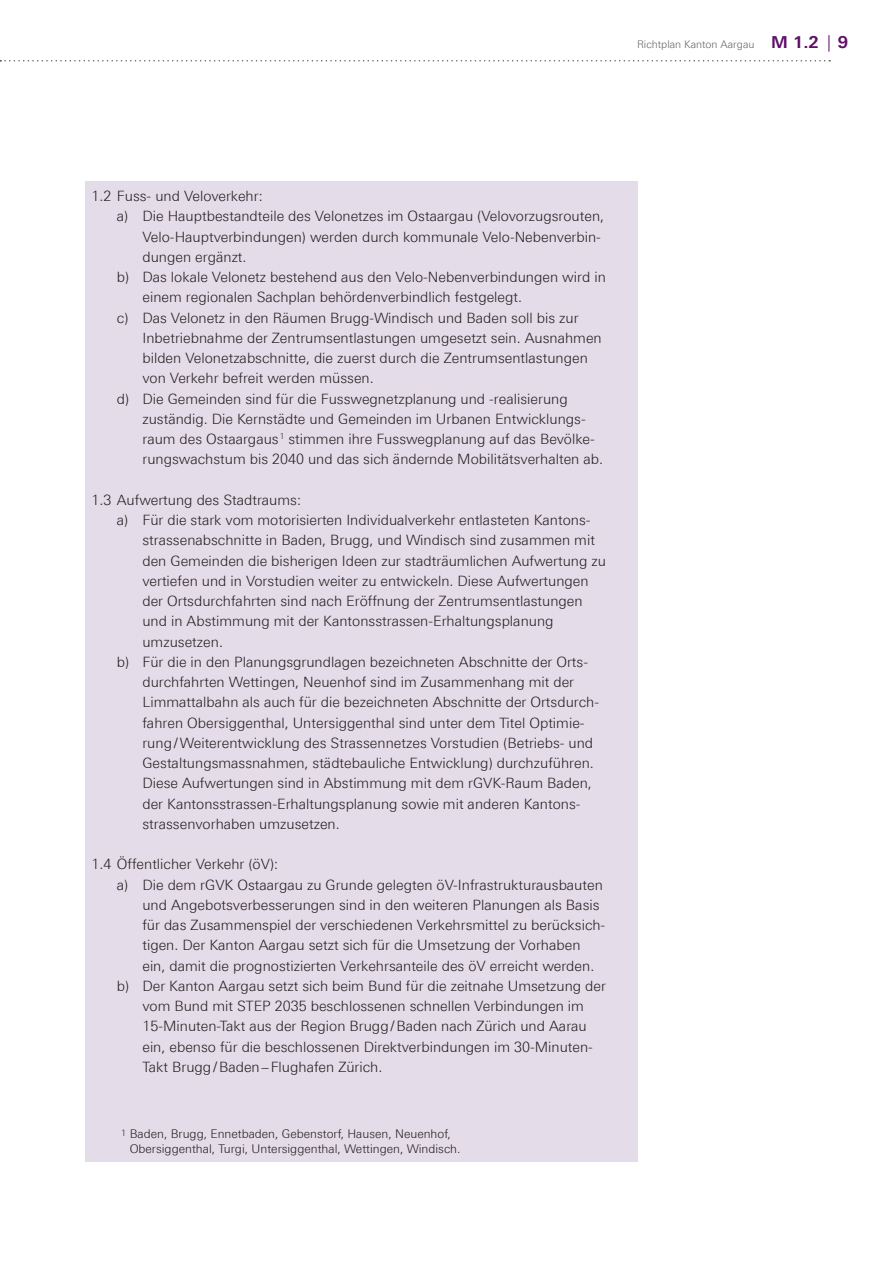
<style>
.page{position:relative;width:893px;height:1263px;background:#fff}
.page>*{position:absolute;margin:0;border:0;box-sizing:border-box;transform-origin:0 0}
.t1{font:300 14.25px "Linotype Univers 330";color:#231f20}
.t2{font:300 12px/15px "Linotype Univers 330";color:#231f20}
.t3{font:300 10.5px "Linotype Univers 330";color:#636366}
.s1{font-family:"Linotype Univers 630";font-weight:700;font-size:16.5px;color:#600e69}
.s2{font-size:16.5px;color:#600e69}
</style>
<div class="page">
<svg style="left:0;top:60px;width:830px;height:2px"></svg>
<div style="left:85px;top:181px;width:553px;height:980px;background:#e5dce9"></div>
<p class="t3" style="left:637px;top:38px;width:213px">Richtplan Kanton Aargau <span class="s1">M 1.2</span> <span class="s2">|</span> <span class="s1">9</span></p>
<p class="t1" style="left:91px;top:188px;width:173px">1.2 Fuss- und Veloverkehr:</p>
<p class="t1" style="left:117px;top:208px;width:489px">a) Die Hauptbestandteile des Velonetzes im Ostaargau (Velovorzugsrouten,</p>
<p class="t1" style="left:142px;top:228px;width:460px">Velo-Hauptverbindungen) werden durch kommunale Velo-Nebenverbin-</p>
<p class="t1" style="left:142px;top:248px;width:106px">dungen ergänzt.</p>
<p class="t1" style="left:117px;top:269px;width:490px">b) Das lokale Velonetz bestehend aus den Velo-Nebenverbindungen wird in</p>
<p class="t1" style="left:142px;top:289px;width:381px">einem regionalen Sachplan behördenverbindlich festgelegt.</p>
<p class="t1" style="left:117px;top:309px;width:463px">c) Das Velonetz in den Räumen Brugg-Windisch und Baden soll bis zur</p>
<p class="t1" style="left:142px;top:329px;width:461px">Inbetriebnahme der Zentrumsentlastungen umgesetzt sein. Ausnahmen</p>
<p class="t1" style="left:142px;top:350px;width:447px">bilden Velonetzabschnitte, die zuerst durch die Zentrumsentlastungen</p>
<p class="t1" style="left:142px;top:370px;width:233px">von Verkehr befreit werden müssen.</p>
<p class="t1" style="left:117px;top:390px;width:452px">d) Die Gemeinden sind für die Fusswegnetzplanung und -realisierung</p>
<p class="t1" style="left:142px;top:410px;width:445px">zuständig. Die Kernstädte und Gemeinden im Urbanen Entwicklungs-</p>
<p class="t1" style="left:142px;top:431px;width:454px">raum des Ostaargaus<sup>1</sup> stimmen ihre Fusswegplanung auf das Bevölke-</p>
<p class="t1" style="left:142px;top:451px;width:462px">rungswachstum bis 2040 und das sich ändernde Mobilitätsverhalten ab.</p>
<p class="t1" style="left:91px;top:491px;width:211px">1.3 Aufwertung des Stadtraums:</p>
<p class="t1" style="left:117px;top:512px;width:475px">a) Für die stark vom motorisierten Individualverkehr entlasteten Kantons-</p>
<p class="t1" style="left:142px;top:532px;width:454px">strassenabschnitte in Baden, Brugg, und Windisch sind zusammen mit</p>
<p class="t1" style="left:142px;top:552px;width:465px">den Gemeinden die bisherigen Ideen zur stadträumlichen Aufwertung zu</p>
<p class="t1" style="left:142px;top:572px;width:448px">vertiefen und in Vorstudien weiter zu entwickeln. Diese Aufwertungen</p>
<p class="t1" style="left:142px;top:593px;width:442px">der Ortsdurchfahrten sind nach Eröffnung der Zentrumsentlastungen</p>
<p class="t1" style="left:142px;top:613px;width:413px">und in Abstimmung mit der Kantonsstrassen-Erhaltungsplanung</p>
<p class="t1" style="left:142px;top:633px;width:82px">umzusetzen.</p>
<p class="t1" style="left:117px;top:653px;width:473px">b) Für die in den Planungsgrundlagen bezeichneten Abschnitte der Orts-</p>
<p class="t1" style="left:142px;top:674px;width:433px">durchfahrten Wettingen, Neuenhof sind im Zusammenhang mit der</p>
<p class="t1" style="left:142px;top:694px;width:458px">Limmattalbahn als auch für die bezeichneten Abschnitte der Ortsdurch-</p>
<p class="t1" style="left:142px;top:714px;width:444px">fahren Obersiggenthal, Untersiggenthal sind unter dem Titel Optimie-</p>
<p class="t1" style="left:142px;top:734px;width:452px">rung/Weiterentwicklung des Strassennetzes Vorstudien (Betriebs- und</p>
<p class="t1" style="left:142px;top:755px;width:453px">Gestaltungsmassnahmen, städtebauliche Entwicklung) durchzuführen.</p>
<p class="t1" style="left:142px;top:775px;width:451px">Diese Aufwertungen sind in Abstimmung mit dem rGVK-Raum Baden,</p>
<p class="t1" style="left:142px;top:795px;width:439px">der Kantonsstrassen-Erhaltungsplanung sowie mit anderen Kantons-</p>
<p class="t1" style="left:142px;top:815px;width:199px">strassenvorhaben umzusetzen.</p>
<p class="t1" style="left:91px;top:856px;width:188px">1.4 Öffentlicher Verkehr (öV):</p>
<p class="t1" style="left:117px;top:876px;width:487px">a) Die dem rGVK Ostaargau zu Grunde gelegten öV-Infrastrukturausbauten</p>
<p class="t1" style="left:142px;top:896px;width:459px">und Angebotsverbesserungen sind in den weiteren Planungen als Basis</p>
<p class="t1" style="left:142px;top:917px;width:464px">für das Zusammenspiel der verschiedenen Verkehrsmittel zu berücksich-</p>
<p class="t1" style="left:142px;top:937px;width:440px">tigen. Der Kanton Aargau setzt sich für die Umsetzung der Vorhaben</p>
<p class="t1" style="left:142px;top:957px;width:453px">ein, damit die prognostizierten Verkehrsanteile des öV erreicht werden.</p>
<p class="t1" style="left:117px;top:977px;width:490px">b) Der Kanton Aargau setzt sich beim Bund für die zeitnahe Umsetzung der</p>
<p class="t1" style="left:142px;top:998px;width:443px">vom Bund mit STEP 2035 beschlossenen schnellen Verbindungen im</p>
<p class="t1" style="left:142px;top:1018px;width:446px">15-Minuten-Takt aus der Region Brugg/Baden nach Zürich und Aarau</p>
<p class="t1" style="left:142px;top:1038px;width:452px">ein, ebenso für die beschlossenen Direktverbindungen im 30-Minuten-</p>
<p class="t1" style="left:142px;top:1058px;width:241px">Takt Brugg/Baden–Flughafen Zürich.</p>
<p class="t2" style="left:130px;top:1126px;width:332px;text-indent:-9px"><sup>1</sup> Baden, Brugg, Ennetbaden, Gebenstorf, Hausen, Neuenhof,<br>Obersiggenthal, Turgi, Untersiggenthal, Wettingen, Windisch.</p>
</div>
